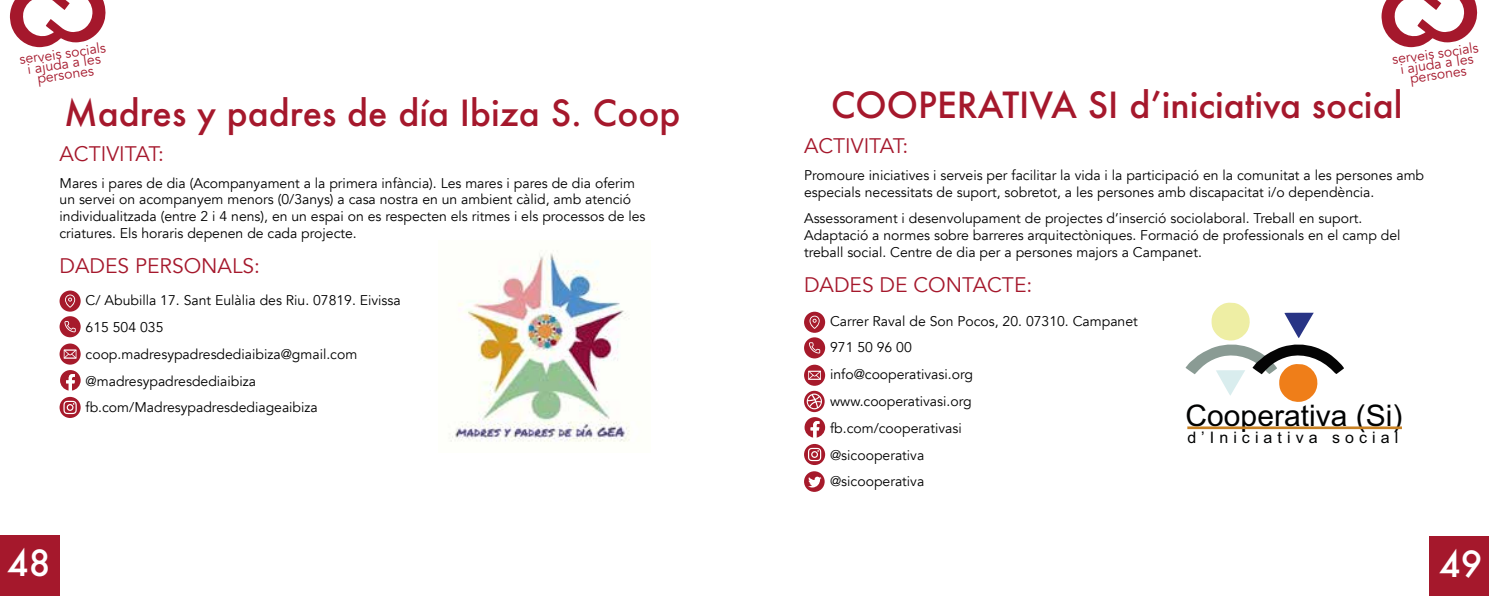
<style>
.page{position:relative;width:1489px;height:596px;background:#fff}
.page>*{position:absolute;margin:0;border:0;box-sizing:border-box;transform-origin:0 0}
.t1{font:500 35px "Futura";color:#a5182c}
.t2{font:500 35px "Futura";color:#fff}
.t3{font:29.75px "Arial";color:#010202}
.t4{font:21px "Avenir";color:#a5182c}
.t5{font:15.75px "Arial";letter-spacing:.315em;color:#010202}
.t6{font:14px/26.8px "Avenir";color:#000}
.t7{font:14px/10.5px "Avenir";color:#a5182c;text-align:center}
</style>
<div class="page">
<div style="left:0;top:535px;width:60px;height:60px;background:#a5182c"></div>
<svg style="left:10px;top:0;width:96px;height:47px"></svg>
<div style="left:1429px;top:536px;width:59px;height:59px;background:#a5182c"></div>
<svg style="left:1381px;top:0;width:96px;height:47px"></svg>
<svg style="left:804px;top:390px;width:20px;height:22px"></svg>
<svg style="left:806px;top:393px;width:16px;height:16px"></svg>
<div style="left:804px;top:337px;width:21px;height:21px;background:#a61a2b;border-radius:50%"></div>
<svg style="left:809px;top:342px;width:11px;height:11px"></svg>
<div style="left:804px;top:311px;width:21px;height:21px;background:#a61a2b;border-radius:50%"></div>
<svg style="left:809px;top:315px;width:10px;height:13px"></svg>
<div style="left:804px;top:364px;width:21px;height:21px;background:#a61a2b;border-radius:50%"></div>
<svg style="left:808px;top:370px;width:13px;height:9px"></svg>
<svg style="left:804px;top:417px;width:21px;height:20px"></svg>
<div style="left:804px;top:471px;width:20px;height:20px;background:#a61a2b;border-radius:50%"></div>
<svg style="left:808px;top:476px;width:13px;height:11px"></svg>
<svg style="left:804px;top:443px;width:21px;height:21px"></svg>
<svg style="left:808px;top:447px;width:13px;height:14px"></svg>
<svg style="left:1185px;top:302px;width:159px;height:100px"></svg>
<hr style="left:1187px;top:426px;width:214px;height:3px;background:#c68023">
<div style="left:60px;top:316px;width:21px;height:21px;background:#a61a2b;border-radius:50%"></div>
<svg style="left:64px;top:321px;width:12px;height:11px"></svg>
<div style="left:60px;top:290px;width:21px;height:21px;background:#a61a2b;border-radius:50%"></div>
<svg style="left:65px;top:294px;width:10px;height:13px"></svg>
<svg style="left:60px;top:343px;width:21px;height:21px"></svg>
<svg style="left:64px;top:349px;width:12px;height:9px"></svg>
<svg style="left:60px;top:370px;width:21px;height:20px"></svg>
<svg style="left:60px;top:396px;width:21px;height:22px"></svg>
<svg style="left:63px;top:400px;width:14px;height:14px"></svg>
<img style="left:449px;top:250px;width:181px;height:192px">
<p class="t7" style="left:19px;top:55px;width:89px;rotate:-8deg">serveis socials i ajuda a les persones</p>
<p class="t7" style="left:1391px;top:54px;width:89px;rotate:-8deg">serveis socials i ajuda a les persones</p>
<h1 class="t1" style="left:831px;top:81px;width:572px">COOPERATIVA SI d’iniciativa social</h1>
<h3 class="t4" style="left:804px;top:133px;width:106px">ACTIVITAT:</h3>
<p class="t6" style="left:804px;top:167px;width:621px;line-height:16.8px">Promoure iniciatives i serveis per facilitar la vida i la participació en la comunitat a les persones amb especials necessitats de suport, sobretot, a les persones amb discapacitat i/o dependència.</p>
<p class="t6" style="left:804px;top:210px;width:598px;line-height:16.8px">Assessorament i desenvolupament de projectes d’inserció sociolaboral. Treball en suport.<br>Adaptació a normes sobre barreres arquitectòniques. Formació de professionals en el camp del treball social. Centre de dia per a persones majors a Campanet.</p>
<h3 class="t4" style="left:804px;top:272px;width:230px">DADES DE CONTACTE:</h3>
<p class="t6" style="left:830px;top:307px;width:309px">Carrer Raval de Son Pocos, 20. 07310. Campanet<br>971 50 96 00<br>info@cooperativasi.org<br>www.cooperativasi.org<br>fb.com/cooperativasi<br>@sicooperativa<br>@sicooperativa</p>
<h1 class="t1" style="left:64px;top:89px;width:618px">Madres y padres de día Ibiza S. Coop</h1>
<h3 class="t4" style="left:60px;top:141px;width:106px">ACTIVITAT:</h3>
<p class="t6" style="left:60px;top:174px;width:587px;line-height:16.8px">Mares i pares de dia (Acompanyament a la primera infància). Les mares i pares de dia oferim un servei on acompanyem menors (0/3anys) a casa nostra en un ambient càlid, amb atenció individualitzada (entre 2 i 4 nens), en un espai on es respecten els ritmes i els processos de les criatures. Els horaris depenen de cada projecte.</p>
<h3 class="t4" style="left:60px;top:253px;width:202px">DADES PERSONALS:</h3>
<p class="t6" style="left:86px;top:287px;width:317px">C/ Abubilla 17. Sant Eulàlia des Riu. 07819. Eivissa 615 504 035 coop.madresypadresdediaibiza@gmail.com @madresypadresdediaibiza fb.com/Madresypadresdediageaibiza</p>
<h2 class="t3" style="left:1185px;top:395px;width:218px">Cooperativa (Si)</h2>
<p class="t5" style="left:1187px;top:427px;width:212px">d’Iniciativa social</p>
<h1 class="t2" style="left:7px;top:539px;width:45px">48</h1>
<h1 class="t2" style="left:1438px;top:540px;width:45px">49</h1>
</div>
